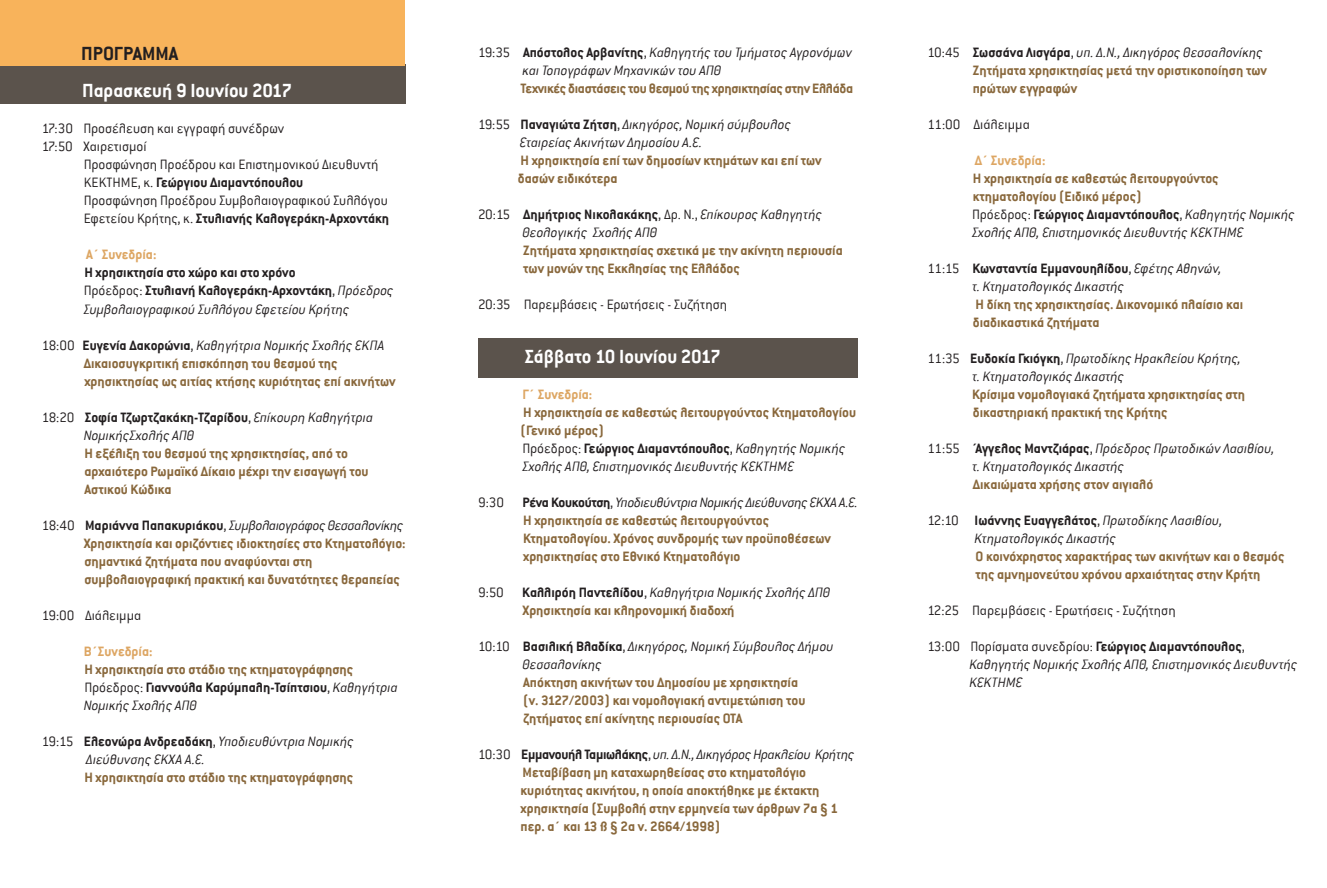
<style>
.page{position:relative;width:1327px;height:888px;background:#fff}
.page>*{position:absolute;margin:0;border:0;box-sizing:border-box;transform-origin:0 0}
.t1{font:700 21px "Conduit ITC Hel";color:#fff}
.t2{font:700 21px "Conduit ITC Hel";color:#231f20}
.t3{font:700 15px "Conduit ITC Hel";color:#89683c}
.t4{font:italic 300 15px "Conduit ITC Hel";color:#231f20}
.t5{font:700 15px "Conduit ITC Hel";color:#231f20}
.t6{font:300 15px "Conduit ITC Hel";color:#231f20}
.t7{font:italic 300 15px "Conduit ITC Hel";letter-spacing:-.02em;color:#231f20}
.t8{font:700 15px "Conduit ITC Hel";letter-spacing:-.02em;color:#89683c}
.t9{font:700 15px "Conduit ITC Hel";color:#dda663}
.s1{font-weight:300}
.s2{font-weight:300;font-style:italic}
.s3{font-style:normal}
.s4{font-weight:700;font-style:normal}
.s5{font-weight:700}
</style>
<div class="page">
<div style="left:0;top:64px;width:405px;height:40px;background:#5b534c"></div>
<div style="left:478px;top:338px;width:379px;height:39px;background:#5b534c"></div>
<div style="left:0;top:0;width:405px;height:66px;background:#f8b35b"></div>
<p class="t2" style="left:81px;top:42px;width:99px">ΠΡΟΓΡΑΜΜΑ</p>
<p class="t1" style="left:82px;top:79px;width:211px">Παρασκευή 9 Ιουνίου 2017</p>
<p class="t6" style="left:42px;top:121px;width:244px">17:30 Προσέλευση και εγγραφή συνέδρων</p>
<p class="t6" style="left:42px;top:139px;width:106px">17:50 Χαιρετισμοί</p>
<p class="t6" style="left:84px;top:157px;width:296px">Προσφώνηση Προέδρου και Επιστημονικού Διευθυντή</p>
<p class="t5" style="left:84px;top:175px;width:221px"><span class="s1">ΚΕΚΤΗΜΕ, κ.</span> Γεώργιου Διαμαντόπουλου</p>
<p class="t6" style="left:84px;top:193px;width:305px">Προσφώνηση Προέδρου Συμβολαιογραφικού Συλλόγου</p>
<p class="t5" style="left:84px;top:211px;width:307px"><span class="s1">Εφετείου Κρήτης, κ.</span> Στυλιανής Καλογεράκη-Αρχοντάκη</p>
<p class="t9" style="left:86px;top:247px;width:72px">Α΄ Συνεδρία:</p>
<p class="t5" style="left:84px;top:265px;width:213px">Η χρησικτησία στο χώρο και στο χρόνο</p>
<p class="t5" style="left:84px;top:283px;width:311px"><span class="s1">Πρόεδρος:</span> Στυλιανή Καλογεράκη-Αρχοντάκη<span class="s1">,</span> <span class="s2">Πρόεδρος</span></p>
<p class="t4" style="left:84px;top:301px;width:267px">Συμβολαιογραφικού Συλλόγου Εφετείου Κρήτης</p>
<p class="t4" style="left:42px;top:337px;width:344px"><span class="s3">18:00</span> <span class="s4">Ευγενία Δακορώνια</span><span class="s3">,</span> Καθηγήτρια Νομικής Σχολής ΕΚΠΑ</p>
<p class="t3" style="left:84px;top:355px;width:255px">Δικαιοσυγκριτική επισκόπηση του θεσμού της</p>
<p class="t3" style="left:84px;top:373px;width:313px">χρησικτησίας ως αιτίας κτήσης κυριότητας επί ακινήτων</p>
<p class="t5" style="left:42px;top:409px;width:333px"><span class="s1">18:20</span> Σοφία Τζωρτζακάκη-Τζαρίδου<span class="s1">,</span> <span class="s2">Επίκουρη Καθηγήτρια</span></p>
<p class="t4" style="left:84px;top:427px;width:112px">ΝομικήςΣχολής ΑΠΘ</p>
<p class="t3" style="left:84px;top:445px;width:265px">Η εξέλιξη του θεσμού της χρησικτησίας, από το</p>
<p class="t3" style="left:84px;top:463px;width:286px">αρχαιότερο Ρωμαϊκό Δίκαιο μέχρι την εισαγωγή του</p>
<p class="t3" style="left:84px;top:481px;width:89px">Αστικού Κώδικα</p>
<p class="t7" style="left:42px;top:517px;width:363px"><span class="s3">18:40</span> <span class="s4">Μαριάννα Παπακυριάκου</span><span class="s3">,</span> Συμβολαιογράφος Θεσσαλονίκης</p>
<p class="t3" style="left:84px;top:535px;width:323px">Χρησικτησία και οριζόντιες ιδιοκτησίες στο Κτηματολόγιο:</p>
<p class="t3" style="left:84px;top:553px;width:230px">σημαντικά ζητήματα που αναφύονται στη</p>
<p class="t3" style="left:84px;top:571px;width:317px">συμβολαιογραφική πρακτική και δυνατότητες θεραπείας</p>
<p class="t6" style="left:42px;top:607px;width:101px">19:00 Διάλειμμα</p>
<p class="t9" style="left:84px;top:643px;width:70px">Β΄Συνεδρία:</p>
<p class="t3" style="left:84px;top:661px;width:270px">Η χρησικτησία στο στάδιο της κτηματογράφησης</p>
<p class="t5" style="left:84px;top:679px;width:315px"><span class="s1">Πρόεδρος:</span> Γιαννούλα Καρύμπαλη-Τσίπτσιου<span class="s1">,</span> <span class="s2">Καθηγήτρια</span></p>
<p class="t4" style="left:84px;top:697px;width:115px">Νομικής Σχολής ΑΠΘ</p>
<p class="t4" style="left:42px;top:733px;width:313px"><span class="s3">19:15</span> <span class="s4">Ελεονώρα Ανδρεαδάκη</span><span class="s3">,</span> Υποδιευθύντρια Νομικής</p>
<p class="t4" style="left:86px;top:751px;width:120px">Διεύθυνσης ΕΚΧΑ Α.Ε.</p>
<p class="t3" style="left:84px;top:769px;width:270px">Η χρησικτησία στο στάδιο της κτηματογράφησης</p>
<p class="t4" style="left:478px;top:45px;width:375px"><span class="s3">19:35</span> <span class="s4">Απόστολος Αρβανίτης</span><span class="s3">,</span> Καθηγητής του Τμήματος Αγρονόμων</p>
<p class="t4" style="left:522px;top:63px;width:200px">και Τοπογράφων Μηχανικών του ΑΠΘ</p>
<p class="t8" style="left:520px;top:80px;width:334px">Τεχνικές διαστάσεις του θεσμού της χρησικτησίας στην Ελλάδα</p>
<p class="t4" style="left:478px;top:117px;width:314px"><span class="s3">19:55</span> <span class="s4">Παναγιώτα Ζήτση</span><span class="s3">,</span> Δικηγόρος, Νομική σύμβουλος</p>
<p class="t4" style="left:520px;top:135px;width:184px">Εταιρείας Ακινήτων Δημοσίου Α.Ε.</p>
<p class="t3" style="left:520px;top:152px;width:303px">Η χρησικτησία επί των δημοσίων κτημάτων και επί των</p>
<p class="t3" style="left:518px;top:170px;width:101px">δασών ειδικότερα</p>
<p class="t5" style="left:478px;top:206px;width:345px"><span class="s1">20:15</span> Δημήτριος Νικολακάκης<span class="s1">, Δρ. Ν.,</span> <span class="s2">Επίκουρος Καθηγητής</span></p>
<p class="t4" style="left:522px;top:225px;width:137px">Θεολογικής Σχολής ΑΠΘ</p>
<p class="t3" style="left:523px;top:242px;width:321px">Ζητήματα χρησικτησίας σχετικά με την ακίνητη περιουσία</p>
<p class="t3" style="left:523px;top:260px;width:218px">των μονών της Εκκλησίας της Ελλάδος</p>
<p class="t6" style="left:478px;top:297px;width:250px">20:35 Παρεμβάσεις - Ερωτήσεις - Συζήτηση</p>
<p class="t1" style="left:525px;top:345px;width:198px">Σάββατο 10 Ιουνίου 2017</p>
<p class="t9" style="left:522px;top:386px;width:71px">Γ΄ Συνεδρία:</p>
<p class="t3" style="left:523px;top:404px;width:334px">Η χρησικτησία σε καθεστώς λειτουργούντος Κτηματολογίου</p>
<p class="t3" style="left:520px;top:422px;width:85px">(Γενικό μέρος)</p>
<p class="t5" style="left:522px;top:440px;width:324px"><span class="s1">Πρόεδρος:</span> Γεώργιος Διαμαντόπουλος<span class="s1">,</span> <span class="s2">Καθηγητής Νομικής</span></p>
<p class="t4" style="left:522px;top:459px;width:273px">Σχολής ΑΠΘ, Επιστημονικός Διευθυντής ΚΕΚΤΗΜΕ</p>
<p class="t7" style="left:478px;top:495px;width:381px"><span class="s3">9:30</span> <span class="s4">Ρένα Κουκούτση</span><span class="s3">,</span> Υποδιευθύντρια Νομικής Διεύθυνσης ΕΚΧΑ Α.Ε.</p>
<p class="t3" style="left:523px;top:512px;width:247px">Η χρησικτησία σε καθεστώς λειτουργούντος</p>
<p class="t3" style="left:523px;top:530px;width:309px">Κτηματολογίου. Χρόνος συνδρομής των προϋποθέσεων</p>
<p class="t3" style="left:523px;top:548px;width:219px">χρησικτησίας στο Εθνικό Κτηματολόγιο</p>
<p class="t4" style="left:478px;top:585px;width:354px"><span class="s3">9:50</span> <span class="s4">Καλλιρόη Παντελίδου</span><span class="s3">,</span> Καθηγήτρια Νομικής Σχολής ΔΠΘ</p>
<p class="t3" style="left:522px;top:602px;width:214px">Χρησικτησία και κληρονομική διαδοχή</p>
<p class="t4" style="left:478px;top:639px;width:357px"><span class="s3">10:10</span> <span class="s4">Βασιλική Βλαδίκα</span><span class="s3">,</span> Δικηγόρος, Νομική Σύμβουλος Δήμου</p>
<p class="t4" style="left:522px;top:657px;width:81px">Θεσσαλονίκης</p>
<p class="t3" style="left:523px;top:674px;width:276px">Απόκτηση ακινήτων του Δημοσίου με χρησικτησία</p>
<p class="t3" style="left:523px;top:692px;width:284px">(ν. 3127/2003) και νομολογιακή αντιμετώπιση του</p>
<p class="t3" style="left:523px;top:710px;width:221px">ζητήματος επί ακίνητης περιουσίας ΟΤΑ</p>
<p class="t7" style="left:478px;top:747px;width:378px"><span class="s3">10:30</span> <span class="s4">Εμμανουήλ Ταμιωλάκης</span><span class="s3">,</span> υπ. Δ.Ν., Δικηγόρος Ηρακλείου Κρήτης</p>
<p class="t3" style="left:522px;top:764px;width:285px">Μεταβίβαση μη καταχωρηθείσας στο κτηματολόγιο</p>
<p class="t3" style="left:520px;top:782px;width:300px">κυριότητας ακινήτου, η οποία αποκτήθηκε με έκτακτη</p>
<p class="t3" style="left:520px;top:800px;width:319px">χρησικτησία (Συμβολή στην ερμηνεία των άρθρων 7α ¬ 1</p>
<p class="t3" style="left:520px;top:818px;width:201px">περ. α΄ και 13 § ¬ 2α ν. 2664/1998)</p>
<p class="t4" style="left:927px;top:45px;width:337px"><span class="s3">10:45</span> <span class="s4">Σωσσάνα Λισγάρα</span><span class="s3">,</span> υπ. Δ.Ν., Δικηγόρος Θεσσαλονίκης</p>
<p class="t3" style="left:973px;top:62px;width:296px">Ζητήματα χρησικτησίας μετά την οριστικοποίηση των</p>
<p class="t3" style="left:973px;top:80px;width:106px">πρώτων εγγραφών</p>
<p class="t6" style="left:927px;top:117px;width:104px">11:00 Διάλειμμα</p>
<p class="t9" style="left:974px;top:152px;width:72px">Δ΄ Συνεδρία:</p>
<p class="t3" style="left:973px;top:170px;width:247px">Η χρησικτησία σε καθεστώς λειτουργούντος</p>
<p class="t3" style="left:973px;top:188px;width:170px">κτηματολογίου (Ειδικό μέρος)</p>
<p class="t5" style="left:972px;top:206px;width:324px"><span class="s1">Πρόεδρος:</span> Γεώργιος Διαμαντόπουλος<span class="s1">,</span> <span class="s2">Καθηγητής Νομικής</span></p>
<p class="t4" style="left:972px;top:225px;width:273px">Σχολής ΑΠΘ, Επιστημονικός Διευθυντής ΚΕΚΤΗΜΕ</p>
<p class="t5" style="left:927px;top:260px;width:295px"><span class="s1">11:15</span> Κωνσταντία Εμμανουηλίδου<span class="s1">,</span> <span class="s2">Εφέτης Αθηνών,</span></p>
<p class="t4" style="left:972px;top:279px;width:154px">τ. Κτηματολογικός Δικαστής</p>
<p class="t3" style="left:975px;top:296px;width:269px">Η δίκη της χρησικτησίας. Δικονομικό πλαίσιο και</p>
<p class="t3" style="left:973px;top:314px;width:128px">διαδικαστικά ζητήματα</p>
<p class="t4" style="left:927px;top:351px;width:315px"><span class="s3">11:35</span> <span class="s4">Ευδοκία Γκιόγκη</span><span class="s3">,</span> Πρωτοδίκης Ηρακλείου Κρήτης,</p>
<p class="t4" style="left:972px;top:369px;width:154px">τ. Κτηματολογικός Δικαστής</p>
<p class="t3" style="left:972px;top:386px;width:275px">Κρίσιμα νομολογιακά ζητήματα χρησικτησίας στη</p>
<p class="t3" style="left:973px;top:404px;width:196px">δικαστηριακή πρακτική της Κρήτης</p>
<p class="t4" style="left:927px;top:441px;width:348px"><span class="s3">11:55</span> <span class="s4">Άγγελος Μαντζιάρας</span><span class="s3">,</span> Πρόεδρος Πρωτοδικών Λασιθίου,</p>
<p class="t4" style="left:972px;top:459px;width:154px">τ. Κτηματολογικός Δικαστής</p>
<p class="t3" style="left:973px;top:476px;width:182px">Δικαιώματα χρήσης στον αιγιαλό</p>
<p class="t4" style="left:927px;top:513px;width:296px"><span class="s3">12:10</span> <span class="s4">Ιωάννης Ευαγγελάτος</span><span class="s3">,</span> Πρωτοδίκης Λασιθίου,</p>
<p class="t4" style="left:974px;top:531px;width:143px">Κτηματολογικός Δικαστής</p>
<p class="t3" style="left:975px;top:548px;width:311px">Ο κοινόχρηστος χαρακτήρας των ακινήτων και ο θεσμός</p>
<p class="t3" style="left:975px;top:566px;width:286px">της αμνημονεύτου χρόνου αρχαιότητας στην Κρήτη</p>
<p class="t6" style="left:927px;top:603px;width:249px">12:25 Παρεμβάσεις - Ερωτήσεις - Συζήτηση</p>
<p class="t6" style="left:927px;top:639px;width:319px">13:00 Πορίσματα συνεδρίου: <span class="s5">Γεώργιος Διαμαντόπουλος</span>,</p>
<p class="t4" style="left:969px;top:657px;width:330px">Καθηγητής Νομικής Σχολής ΑΠΘ, Επιστημονικός Διευθυντής</p>
<p class="t4" style="left:969px;top:675px;width:55px">ΚΕΚΤΗΜΕ</p>
</div>
